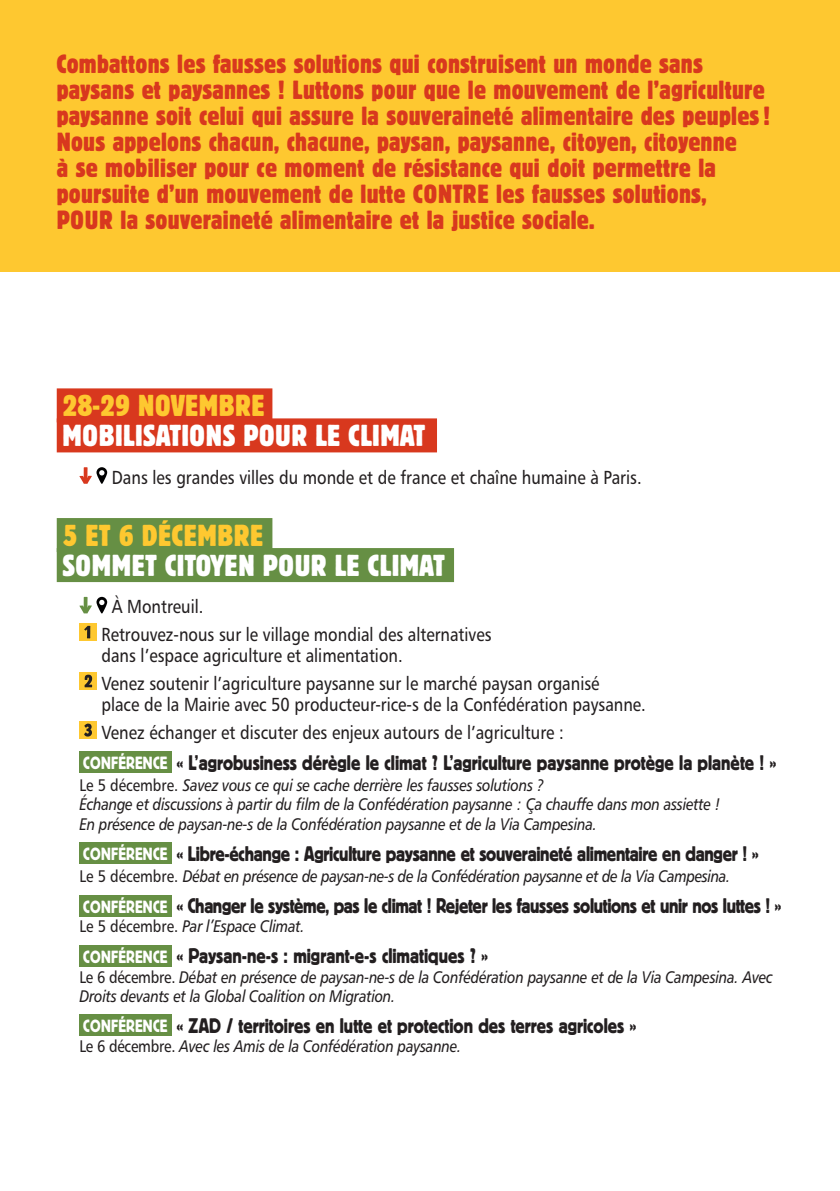
<style>
.page{position:relative;width:840px;height:1191px;background:#fff}
.page>*{position:absolute;margin:0;border:0;box-sizing:border-box;transform-origin:0 0}
.t1{font:condensed 30px "Block BE";letter-spacing:.02em;color:#fff}
.t2{font:condensed 30px "Block BE";letter-spacing:.02em;color:#fec830}
.t3{font:condensed 26px/26px "Block BE";letter-spacing:.01em;color:#d8381e}
.t4{font:21px "Block BE";color:#231f20;scale:.86 1}
.t5{font:21px "Block BE";letter-spacing:-.02em;color:#231f20;scale:.86 1}
.t6{font:18.8px/27.2px "Humanist 777 BT Roman B";color:#231f20;scale:.86 1}
.t7{font:16.8px/19.2px "Humanist 777 BT Italic B";letter-spacing:-.015em;color:#231f20;scale:.86 1}
.s1{font-size:17.6px;color:#fff}
.s2{font-family:"Humanist 777 BT Roman B"}
</style>
<div class="page">
<div style="left:0;top:0;width:839px;height:271px;background:#fec830"></div>
<div style="left:57px;top:388px;width:215px;height:34px;background:#d8381e"></div>
<div style="left:57px;top:418px;width:380px;height:34px;background:#d8381e"></div>
<div style="left:57px;top:518px;width:215px;height:34px;background:#668f44"></div>
<div style="left:57px;top:548px;width:397px;height:34px;background:#668f44"></div>
<svg style="left:79px;top:467px;width:28px;height:17px"></svg>
<svg style="left:79px;top:597px;width:28px;height:16px"></svg>
<div style="left:79px;top:623px;width:18px;height:17px;background:#fec830"></div>
<svg style="left:84px;top:626px;width:6px;height:12px"></svg>
<div style="left:79px;top:672px;width:18px;height:17px;background:#fec830"></div>
<svg style="left:84px;top:674px;width:8px;height:13px"></svg>
<div style="left:79px;top:721px;width:18px;height:17px;background:#fec830"></div>
<svg style="left:84px;top:723px;width:8px;height:13px"></svg>
<div style="left:79px;top:751px;width:92px;height:21px;background:#668f44"></div>
<div style="left:79px;top:842px;width:92px;height:21px;background:#668f44"></div>
<div style="left:79px;top:895px;width:92px;height:21px;background:#668f44"></div>
<div style="left:79px;top:945px;width:92px;height:21px;background:#668f44"></div>
<div style="left:79px;top:1014px;width:92px;height:22px;background:#668f44"></div>
<p class="t3" style="left:57px;top:51px;width:714px">Combattons les fausses solutions qui construisent un monde sans paysans et paysannes ! Luttons pour que le mouvement de l’agriculture paysanne soit celui qui assure la souveraineté alimentaire des peuples!<br>Nous appelons chacun, chacune, paysan, paysanne, citoyen, citoyenne<br>à se mobiliser pour ce moment de résistance qui doit permettre la poursuite d’un mouvement de lutte CONTRE les fausses solutions,<br>POUR la souveraineté alimentaire et la justice sociale.</p>
<h1 class="t2" style="left:62px;top:388px;width:203px">28-29 NOVEMBRE</h1>
<h1 class="t1" style="left:62px;top:418px;width:364px">MOBILISATIONS POUR LE CLIMAT</h1>
<p class="t6" style="left:112px;top:463px;width:617px">Dans les grandes villes du monde et de france et chaîne humaine à Paris.</p>
<h1 class="t2" style="left:62px;top:518px;width:202px">5 ET 6 DÉCEMBRE</h1>
<h1 class="t1" style="left:62px;top:548px;width:384px">SOMMET CITOYEN POUR LE CLIMAT</h1>
<p class="t6" style="left:101px;top:593px;width:455px;text-indent:10px">À Montreuil.<br>Retrouvez-nous sur le village mondial des alternatives</p>
<p class="t6" style="left:101px;top:642px;width:580px">dans l’espace agriculture et alimentation.<br>Venez soutenir l’agriculture paysanne sur le marché paysan organisé</p>
<p class="t6" style="left:101px;top:690px;width:634px">place de la Mairie avec 50 producteur-rice-s de la Confédération paysanne.<br>Venez échanger et discuter des enjeux autours de l’agriculture :</p>
<p class="t4" style="left:83px;top:750px;width:806px"><span class="s1">CONFÉRENCE</span> « L’agrobusiness dérègle le climat ? L’agriculture paysanne protège la planète ! »</p>
<p class="t7" style="left:79px;top:775px;width:746px"><span class="s2">Le 5 décembre.</span> Savez vous ce qui se cache derrière les fausses solutions ?<br>Échange et discussions à partir du film de la Confédération paysanne : Ça chauffe dans mon assiette !<br>En présence de paysan-ne-s de la Confédération paysanne et de la Via Campesina.</p>
<p class="t4" style="left:83px;top:841px;width:786px"><span class="s1">CONFÉRENCE</span> « Libre-échange : Agriculture paysanne et souveraineté alimentaire en danger ! »</p>
<p class="t7" style="left:79px;top:866px;width:757px"><span class="s2">Le 5 décembre.</span> Débat en présence de paysan-ne-s de la Confédération paysanne et de la Via Campesina.</p>
<p class="t5" style="left:83px;top:894px;width:812px"><span class="s1">CONFÉRENCE</span> « Changer le système, pas le climat ! Rejeter les fausses solutions et unir nos luttes ! »</p>
<p class="t7" style="left:79px;top:916px;width:263px"><span class="s2">Le 5 décembre.</span> Par l’Espace Climat.</p>
<p class="t4" style="left:83px;top:944px;width:471px"><span class="s1">CONFÉRENCE</span> « Paysan-ne-s : migrant-e-s climatiques ? »</p>
<p class="t7" style="left:79px;top:967px;width:807px"><span class="s2">Le 6 décembre.</span> Débat en présence de paysan-ne-s de la Confédération paysanne et de la Via Campesina. Avec<br>Droits devants et la Global Coalition on Migration.</p>
<p class="t4" style="left:83px;top:1013px;width:644px"><span class="s1">CONFÉRENCE</span> « ZAD / territoires en lutte et protection des terres agricoles »</p>
<p class="t7" style="left:79px;top:1036px;width:445px"><span class="s2">Le 6 décembre.</span> Avec les Amis de la Confédération paysanne.</p>
</div>
